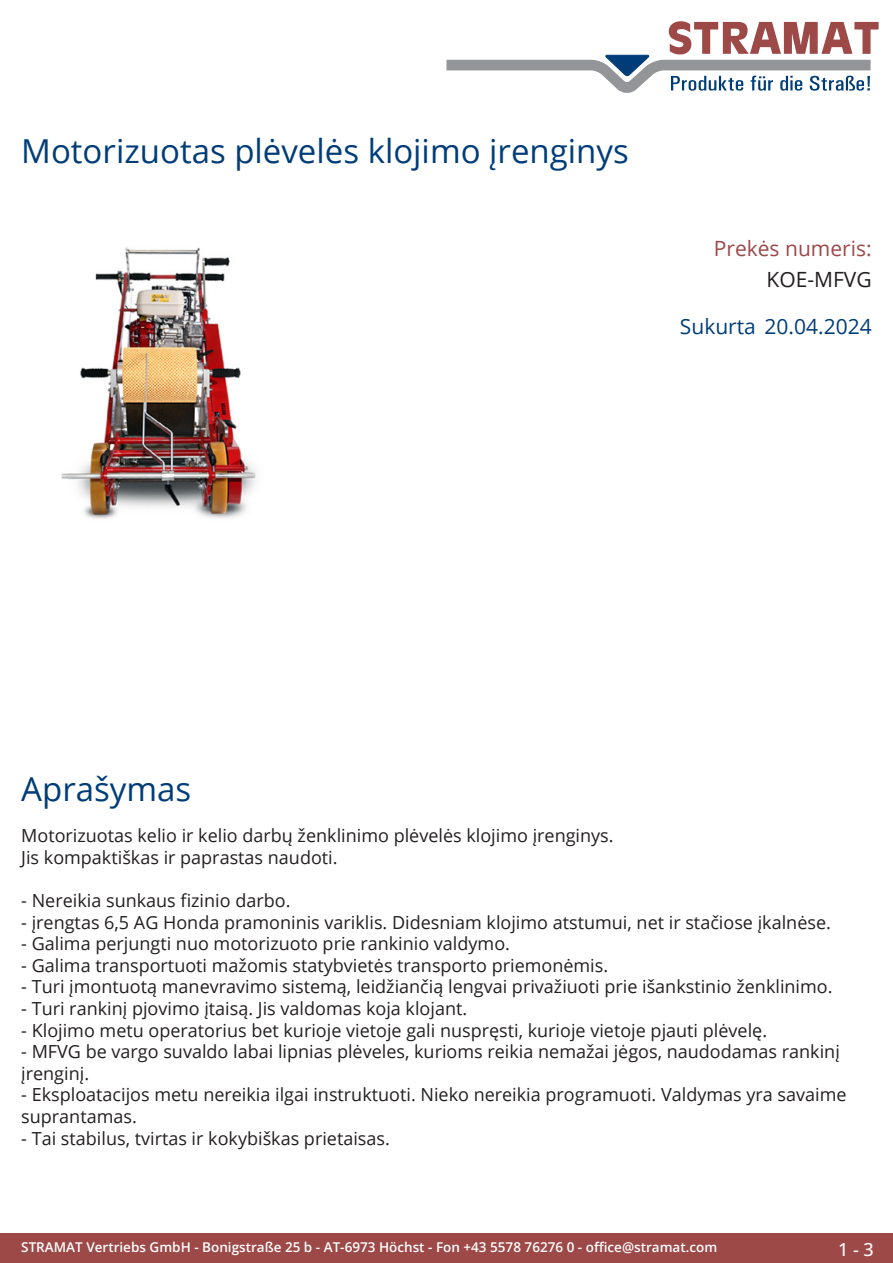
<style>
.page{position:relative;width:893px;height:1263px;background:#fff}
.page>*{position:absolute;margin:0;border:0;box-sizing:border-box;transform-origin:0 0}
.Produkttitel{font:33px "Open Sans";color:#003d78}
.Erstellungsdatum{font:21px "Open Sans";color:#003d78}
.TechDaten_Überschrif{font:21px "Open Sans";color:#9c4948}
.TechDaten_Inhalt{font:21px "Open Sans";color:#231f20}
.Beschreibung_Text{font:18px/21.6px "Open Sans";color:#231f20}
.t1{font:500 18px "Open Sans";color:#fff}
.t2{font:600 13.5px "Open Sans";color:#fff}
</style>
<div class="page">
<div style="left:0;top:1233px;width:893px;height:30px;background:#9c4948"></div>
<svg style="left:446px;top:21px;width:433px;height:72px"></svg>
<img style="left:61px;top:247px;width:195px;height:272px">
<p class="Produkttitel" style="left:21px;top:128px;width:609px">Motorizuotas plėvelės klojimo įrenginys</p>
<p class="TechDaten_Überschrif" style="left:714px;top:234px;width:159px">Prekės numeris:</p>
<p class="TechDaten_Inhalt" style="left:766px;top:265px;width:107px">KOE-MFVG</p>
<p class="Erstellungsdatum" style="left:680px;top:312px;width:193px">Sukurta 20.04.2024</p>
<p class="Produkttitel" style="left:21px;top:766px;width:172px">Aprašymas</p>
<p class="Beschreibung_Text" style="left:21px;top:824px;width:594px">Motorizuotas kelio ir kelio darbų ženklinimo plėvelės klojimo įrenginys.<br>Jis kompaktiškas ir paprastas naudoti.</p>
<p class="Beschreibung_Text" style="left:21px;top:889px;width:271px">- Nereikia sunkaus fizinio darbo.</p>
<p class="Beschreibung_Text" style="left:21px;top:911px;width:811px">- įrengtas 6,5 AG Honda pramoninis variklis. Didesniam klojimo atstumui, net ir stačiose įkalnėse.</p>
<p class="Beschreibung_Text" style="left:21px;top:932px;width:490px">- Galima perjungti nuo motorizuoto prie rankinio valdymo.</p>
<p class="Beschreibung_Text" style="left:21px;top:954px;width:588px">- Galima transportuoti mažomis statybvietės transporto priemonėmis.</p>
<p class="Beschreibung_Text" style="left:21px;top:975px;width:813px">- Turi įmontuotą manevravimo sistemą, leidžiančią lengvai privažiuoti prie išankstinio ženklinimo.</p>
<p class="Beschreibung_Text" style="left:21px;top:997px;width:447px">- Turi rankinį pjovimo įtaisą. Jis valdomas koja klojant.</p>
<p class="Beschreibung_Text" style="left:21px;top:1019px;width:747px">- Klojimo metu operatorius bet kurioje vietoje gali nuspręsti, kurioje vietoje pjauti plėvelę.</p>
<p class="Beschreibung_Text" style="left:21px;top:1040px;width:820px">- MFVG be vargo suvaldo labai lipnias plėveles, kurioms reikia nemažai jėgos, naudodamas rankinį įrenginį.</p>
<p class="Beschreibung_Text" style="left:21px;top:1083px;width:827px">- Eksploatacijos metu nereikia ilgai instruktuoti. Nieko nereikia programuoti. Valdymas yra savaime suprantamas.</p>
<p class="Beschreibung_Text" style="left:21px;top:1127px;width:370px">- Tai stabilus, tvirtas ir kokybiškas prietaisas.</p>
<p class="t2" style="left:21px;top:1238px;width:698px">STRAMAT Vertriebs GmbH - Bonigstraße 25 b - AT-6973 Höchst - Fon +43 5578 76276 0 - office@stramat.com</p>
<p class="t1" style="left:838px;top:1237px;width:37px">1 - 3</p>
</div>
